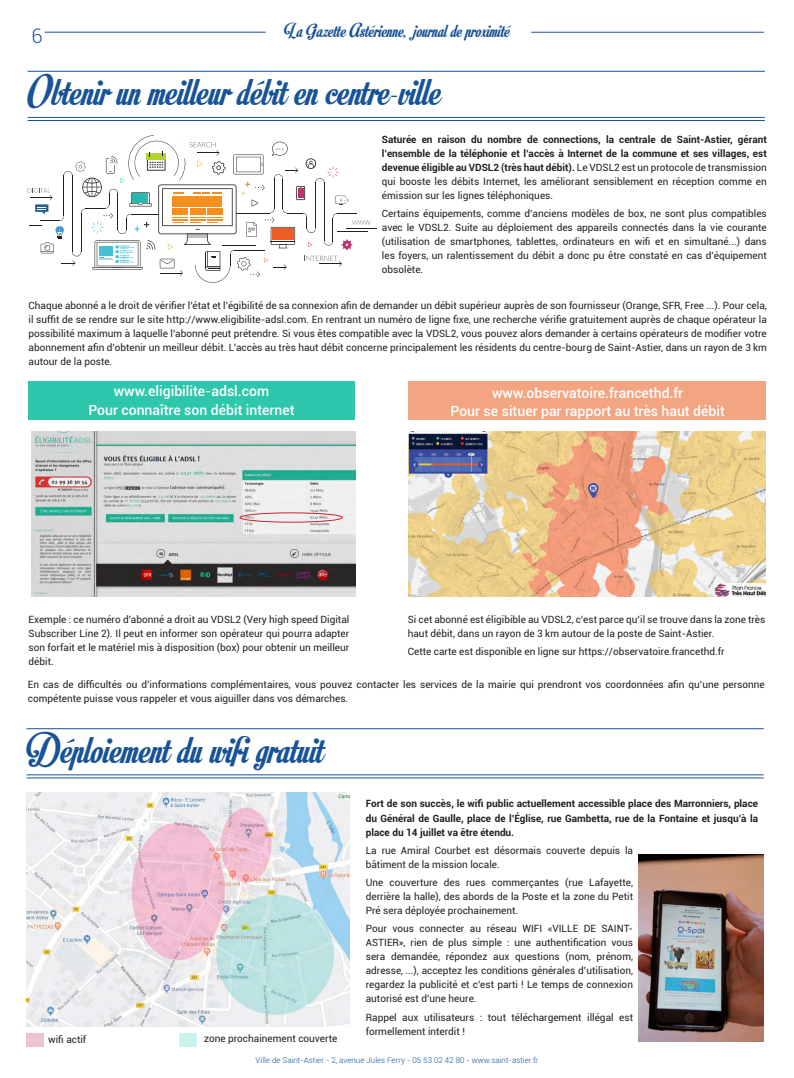
<style>
.page{position:relative;width:794px;height:1078px;background:#fff}
.page>*{position:absolute;margin:0;border:0;box-sizing:border-box;transform-origin:0 0}
.t1{font:42.6px "Motion Picture Personal Use";color:#185397}
.t2{font:20px "Motion Picture Personal Use";color:#185397}
.t3{font:300 20px "Roboto";color:#185397}
.t4{font:500 14px/18.3px "Roboto";color:#fff;text-align:center}
.t5{font:10px/14px "Roboto";color:#231f20;text-align:justify}
.t6{font:700 10px/14px "Roboto";color:#231f20;text-align:justify}
.t7{font:300 8px "Roboto";color:#185397}
.t8{font:500 6.6px "Roboto";color:#231f20}
.s1{font-weight:400}
</style>
<div class="page">
<hr style="left:45px;top:32px;width:221px;height:1px;background:#185397">
<hr style="left:531px;top:32px;width:232px;height:1px;background:#185397">
<hr style="left:28px;top:117px;width:737px;height:1px;background:#185397">
<hr style="left:28px;top:120px;width:737px;height:1px;background:#185397">
<hr style="left:28px;top:71px;width:737px;height:1px;background:#185397">
<hr style="left:26px;top:774px;width:737px;height:1px;background:#185397">
<hr style="left:26px;top:777px;width:737px;height:1px;background:#185397">
<hr style="left:26px;top:728px;width:737px;height:1px;background:#185397">
<img style="left:31px;top:431px;width:324px;height:165px">
<img style="left:408px;top:431px;width:357px;height:165px">
<hr style="left:346px;top:228px;width:30px;height:1px;background:#231f20">
<svg style="left:28px;top:135px;width:342px;height:148px"></svg>
<div style="left:29px;top:381px;width:326px;height:39px;background:#2ec7ab"></div>
<div style="left:408px;top:381px;width:357px;height:39px;background:#f3a581"></div>
<div style="left:240px;top:512px;width:103px;height:10px;border:1px solid #d1232a;border-radius:50%"></div>
<img style="left:26px;top:792px;width:323px;height:233px">
<img style="left:638px;top:854px;width:125px;height:187px">
<div style="left:26px;top:1033px;width:18px;height:13px;background:#eec3d4"></div>
<div style="left:179px;top:1033px;width:18px;height:13px;background:#caf3ed"></div>
<h2 class="t2" style="left:284px;top:19px;width:227px">La Gazette Astérienne, journal de proximité</h2>
<h2 class="t3" style="left:32px;top:22px;width:13px">6</h2>
<h1 class="t1" style="left:28px;top:67px;width:414px">Obtenir un meilleur débit en centre-ville</h1>
<p class="t6" style="left:382px;top:131px;width:386px">Saturée en raison du nombre de connections, la centrale de Saint-Astier, gérant l’ensemble de la téléphonie et l’accès à Internet de la commune et ses villages, est devenue éligible au VDSL2 (très haut débit). <span class="s1">Le VDSL2 est un protocole de transmission qui booste les débits Internet, les améliorant sensiblement en réception comme en émission sur les lignes téléphoniques.</span></p>
<p class="t5" style="left:382px;top:206px;width:386px">Certains équipements, comme d’anciens modèles de box, ne sont plus compatibles avec le VDSL2. Suite au déploiement des appareils connectés dans la vie courante (utilisation de smartphones, tablettes, ordinateurs en wifi et en simultané...) dans les foyers, un ralentissement du débit a donc pu être constaté en cas d’équipement obsolète.</p>
<p class="t5" style="left:29px;top:298px;width:740px">Chaque abonné a le droit de vérifier l’état et l’égibilité de sa connexion afin de demander un débit supérieur auprès de son fournisseur (Orange, SFR, Free ...). Pour cela, il suffit de se rendre sur le site http://www.eligibilite-adsl.com. En rentrant un numéro de ligne fixe, une recherche vérifie gratuitement auprès de chaque opérateur la possibilité maximum à laquelle l’abonné peut prétendre. Si vous êtes compatible avec la VDSL2, vous pouvez alors demander à certains opérateurs de modifier votre abonnement afin d’obtenir un meilleur débit. L’accès au très haut débit concerne principalement les résidents du centre-bourg de Saint-Astier, dans un rayon de 3 km autour de la poste.</p>
<h3 class="t4" style="left:88px;top:381px;width:208px">www.eligibilite-adsl.com<br>Pour connaître son débit internet</h3>
<h3 class="t4" style="left:450px;top:383px;width:276px">www.observatoire.francethd.fr<br>Pour se situer par rapport au très haut débit</h3>
<p class="t8" style="left:125px;top:482px;width:17px">xx xx</p>
<p class="t8" style="left:131px;top:482px;width:5px">x</p>
<p class="t5" style="left:29px;top:611px;width:322px">Exemple : ce numéro d’abonné a droit au VDSL2 (Very high speed Digital Subscriber Line 2). Il peut en informer son opérateur qui pourra adapter son forfait et le matériel mis à disposition (box) pour obtenir un meilleur débit.</p>
<p class="t5" style="left:408px;top:611px;width:359px">Si cet abonné est éligibible au VDSL2, c’est parce qu’il se trouve dans la zone très haut débit, dans un rayon de 3 km autour de la poste de Saint-Astier.</p>
<p class="t5" style="left:408px;top:643px;width:318px">Cette carte est disponible en ligne sur https://observatoire.francethd.fr</p>
<p class="t5" style="left:28px;top:677px;width:738px">En cas de difficultés ou d’informations complémentaires, vous pouvez contacter les services de la mairie qui prendront vos coordonnées afin qu’une personne compétente puisse vous rappeler et vous aiguiller dans vos démarches.</p>
<h1 class="t1" style="left:26px;top:724px;width:298px">Déploiement du wifi gratuit</h1>
<p class="t5" style="left:48px;top:1031px;width:40px">wifi actif</p>
<p class="t5" style="left:204px;top:1030px;width:135px">zone prochainement couverte</p>
<p class="t6" style="left:366px;top:796px;width:394px">Fort de son succès, le wifi public actuellement accessible place des Marronniers, place du Général de Gaulle, place de l’Église, rue Gambetta, rue de la Fontaine et jusqu’à la place du 14 juillet va être étendu.</p>
<p class="t5" style="left:366px;top:842px;width:269px">La rue Amiral Courbet est désormais couverte depuis la bâtiment de la mission locale.</p>
<p class="t5" style="left:366px;top:874px;width:269px">Une couverture des rues commerçantes (rue Lafayette, derrière la halle), des abords de la Poste et la zone du Petit Pré sera déployée prochainement.</p>
<p class="t5" style="left:366px;top:921px;width:269px">Pour vous connecter au réseau WIFI «VILLE DE SAINT-ASTIER», rien de plus simple : une authentification vous sera demandée, répondez aux questions (nom, prénom, adresse, ...), acceptez les conditions générales d’utilisation, regardez la publicité et c’est parti ! Le temps de connexion autorisé est d’une heure.</p>
<p class="t5" style="left:366px;top:1009px;width:269px">Rappel aux utilisateurs : tout téléchargement illégal est formellement interdit !</p>
<p class="t7" style="left:256px;top:1054px;width:284px">Ville de Saint-Astier - 2, avenue Jules Ferry - 05 53 02 42 80 - www.saint-astier.fr</p>
</div>
